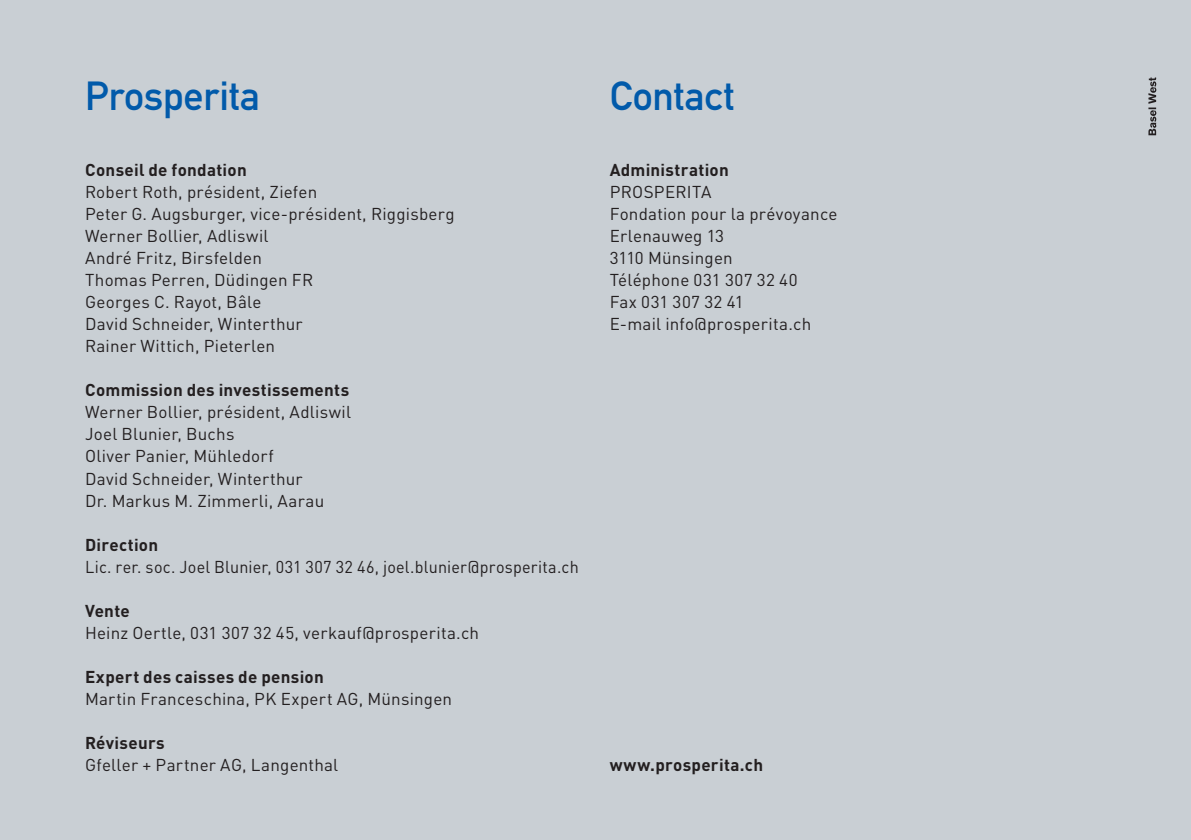
<style>
.page{position:relative;width:1191px;height:840px;background:#fff}
.page>*{position:absolute;margin:0;border:0;box-sizing:border-box;transform-origin:0 0}
.t1{font:40px "DIN Mittelschrift Alternate";letter-spacing:-.005em;color:#015aaa}
.t2{font:17px/22px "DINOT";letter-spacing:.015em;color:#231f20}
.t3{font:700 17px "DINOT";letter-spacing:.015em;color:#231f20}
.t4{font:17px "DINOT";letter-spacing:.015em;color:#231f20;scale:.95 1}
</style>
<div class="page">
<div style="left:0;top:0;width:1191px;height:839px;background:#c9cfd4"></div>
<svg style="left:1148px;top:77px;width:8px;height:58px"></svg>
<h1 class="t1" style="left:85px;top:72px;width:177px">Prosperita</h1>
<p class="t3" style="left:85px;top:159px;width:163px">Conseil de fondation</p>
<p class="t2" style="left:85px;top:181px;width:371px">Robert Roth, président, Ziefen<br>Peter G. Augsburger, vice-président, Riggisberg<br>Werner Bollier, Adliswil<br>André Fritz, Birsfelden<br>Thomas Perren, Düdingen FR<br>Georges C. Rayot, Bâle<br>David Schneider, Winterthur<br>Rainer Wittich, Pieterlen</p>
<p class="t3" style="left:85px;top:379px;width:266px">Commission des investissements</p>
<p class="t2" style="left:85px;top:401px;width:267px">Werner Bollier, président, Adliswil<br>Joel Blunier, Buchs<br>Oliver Panier, Mühledorf<br>David Schneider, Winterthur<br>Dr. Markus M. Zimmerli, Aarau</p>
<p class="t3" style="left:85px;top:533px;width:75px">Direction</p>
<p class="t4" style="left:85px;top:555px;width:521px">Lic. rer. soc. Joel Blunier, 031 307 32 46, joel.blunier@prosperita.ch</p>
<p class="t3" style="left:85px;top:599px;width:46px">Vente</p>
<p class="t2" style="left:85px;top:621px;width:395px">Heinz Oertle, 031 307 32 45, verkauf@prosperita.ch</p>
<p class="t3" style="left:85px;top:665px;width:240px">Expert des caisses de pension</p>
<p class="t2" style="left:85px;top:687px;width:368px">Martin Franceschina, PK Expert AG, Münsingen</p>
<p class="t3" style="left:85px;top:731px;width:81px">Réviseurs</p>
<p class="t2" style="left:85px;top:753px;width:255px">Gfeller + Partner AG, Langenthal</p>
<h1 class="t1" style="left:609px;top:72px;width:127px">Contact</h1>
<p class="t3" style="left:609px;top:159px;width:121px">Administration</p>
<p class="t2" style="left:609px;top:181px;width:229px">PROSPERITA<br>Fondation pour la prévoyance<br>Erlenauweg 13<br>3110 Münsingen<br>Téléphone 031 307 32 40<br>Fax 031 307 32 41<br>E-mail info@prosperita.ch</p>
<p class="t3" style="left:609px;top:753px;width:155px">www.prosperita.ch</p>
</div>
